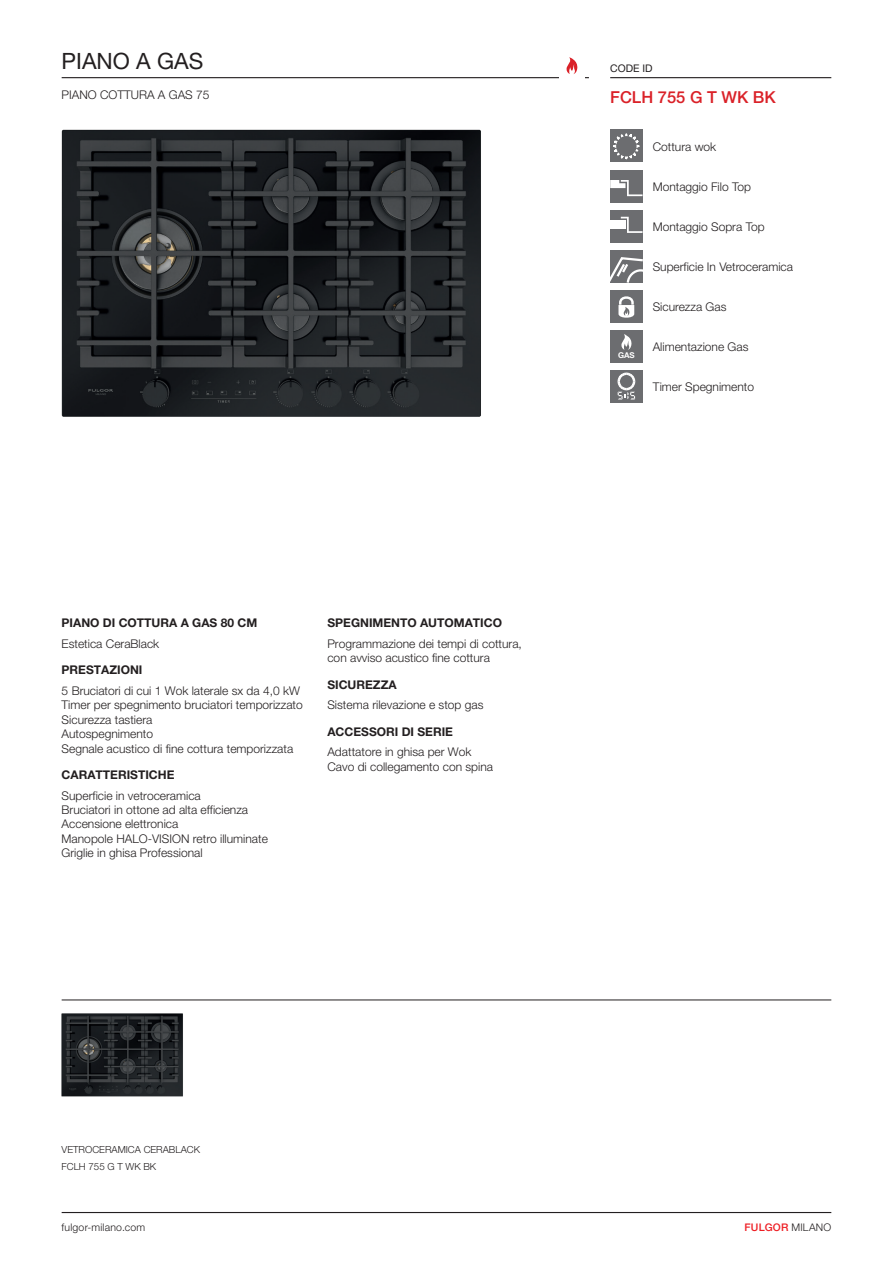
<style>
.page{position:relative;width:893px;height:1263px;background:#fff}
.page>*{position:absolute;margin:0;border:0;box-sizing:border-box;transform-origin:0 0}
.t1{font:22.5px "Helvetica Neue LT Std";color:#231f20}
.t2{font:500 16.5px "Helvetica Neue LT Std";color:#da2128}
.t3{font:300 12px/14.4px "Helvetica Neue LT Std";color:#231f20}
.t4{font:700 12px "Helvetica Neue LT Std";color:#231f20}
.t5{font:300 10.5px "Helvetica Neue LT Std";letter-spacing:.02em;color:#231f20}
.t6{font:500 10.5px "Helvetica Neue LT Std";letter-spacing:.02em;color:#ee1d23}
.t7{font:10.5px "Helvetica Neue LT Std";color:#231f20}
.t8{font:300 9.75px/17px "Helvetica Neue LT Std";color:#231f20}
.t9{font:700 7.95px "Helvetica Neue";color:#fff}
.s1{font-weight:300;color:#231f20}
</style>
<div class="page">
<hr style="left:62px;top:77px;width:527px;height:1px;background:#231f20">
<hr style="left:610px;top:77px;width:221px;height:1px;background:#231f20">
<hr style="left:62px;top:1000px;width:769px;height:1px;background:#231f20">
<div style="left:559px;top:53px;width:26px;height:25px;background:#fff"></div>
<svg style="left:566px;top:57px;width:12px;height:17px"></svg>
<img style="left:61px;top:129px;width:420px;height:288px">
<img style="left:61px;top:1013px;width:122px;height:84px">
<div style="left:610px;top:129px;width:32px;height:33px;background:#6c6d70"></div>
<svg style="left:613px;top:133px;width:27px;height:27px"></svg>
<div style="left:616px;top:136px;width:21px;height:21px;border:2px solid #6c6d70;border-radius:50%"></div>
<div style="left:618px;top:138px;width:17px;height:17px;background:#6c6d70;border-radius:50%"></div>
<div style="left:617px;top:137px;width:19px;height:19px;border:2px solid #6c6d70;border-radius:50%"></div>
<div style="left:610px;top:170px;width:32px;height:33px;background:#6c6d70"></div>
<svg style="left:610px;top:180px;width:32px;height:16px"></svg>
<div style="left:610px;top:210px;width:32px;height:33px;background:#6c6d70"></div>
<div style="left:610px;top:220px;width:15px;height:8px;background:#fff"></div>
<svg style="left:621px;top:217px;width:21px;height:16px"></svg>
<div style="left:610px;top:250px;width:32px;height:33px;background:#6c6d70"></div>
<svg style="left:610px;top:257px;width:32px;height:26px"></svg>
<div style="left:610px;top:290px;width:32px;height:33px;background:#6c6d70"></div>
<svg style="left:618px;top:296px;width:16px;height:22px"></svg>
<div style="left:610px;top:330px;width:32px;height:32px;background:#6c6d70"></div>
<svg style="left:621px;top:334px;width:11px;height:16px"></svg>
<div style="left:610px;top:370px;width:32px;height:32px;background:#6c6d70"></div>
<svg style="left:618px;top:373px;width:17px;height:26px"></svg>
<hr style="left:62px;top:1212px;width:769px;height:1px;background:#231f20">
<h1 class="t1" style="left:62px;top:48px;width:143px">PIANO A GAS</h1>
<p class="t3" style="left:62px;top:87px;width:149px">PIANO COTTURA A GAS 75</p>
<h2 class="t2" style="left:610px;top:87px;width:167px">FCLH 755 G T WK BK</h2>
<p class="t3" style="left:653px;top:139px;width:65px">Cottura wok</p>
<p class="t3" style="left:653px;top:179px;width:100px">Montaggio Filo Top</p>
<p class="t3" style="left:653px;top:219px;width:113px">Montaggio Sopra Top</p>
<p class="t3" style="left:653px;top:259px;width:142px">Superficie In Vetroceramica</p>
<p class="t3" style="left:653px;top:299px;width:75px">Sicurezza Gas</p>
<p class="t7" style="left:610px;top:62px;width:44px">CODE ID</p>
<p class="t4" style="left:62px;top:615px;width:197px">PIANO DI COTTURA A GAS 80 CM</p>
<p class="t3" style="left:62px;top:636px;width:99px">Estetica CeraBlack</p>
<p class="t4" style="left:62px;top:662px;width:82px">PRESTAZIONI</p>
<p class="t3" style="left:62px;top:683px;width:243px">5 Bruciatori di cui 1 Wok laterale sx da 4,0 kW Timer per spegnimento bruciatori temporizzato Sicurezza tastiera<br>Autospegnimento<br>Segnale acustico di fine cottura temporizzata</p>
<p class="t4" style="left:62px;top:767px;width:114px">CARATTERISTICHE</p>
<p class="t3" style="left:62px;top:788px;width:208px">Superficie in vetroceramica<br>Bruciatori in ottone ad alta efficienza Accensione elettronica<br>Manopole HALO-VISION retro illuminate Griglie in ghisa Professional</p>
<p class="t4" style="left:327px;top:615px;width:176px">SPEGNIMENTO AUTOMATICO</p>
<p class="t3" style="left:327px;top:636px;width:196px">Programmazione dei tempi di cottura, con avviso acustico fine cottura</p>
<p class="t4" style="left:327px;top:677px;width:71px">SICUREZZA</p>
<p class="t3" style="left:327px;top:697px;width:158px">Sistema rilevazione e stop gas</p>
<p class="t4" style="left:327px;top:724px;width:127px">ACCESSORI DI SERIE</p>
<p class="t3" style="left:327px;top:745px;width:167px">Adattatore in ghisa per Wok<br>Cavo di collegamento con spina</p>
<p class="t9" style="left:618px;top:349px;width:18px">GAS</p>
<p class="t3" style="left:653px;top:339px;width:97px">Alimentazione Gas</p>
<p class="t3" style="left:653px;top:379px;width:103px">Timer Spegnimento</p>
<p class="t8" style="left:62px;top:1141px;width:140px">VETROCERAMICA CERABLACK<br>FCLH 755 G T WK BK</p>
<p class="t5" style="left:62px;top:1220px;width:85px">fulgor-milano.com</p>
<p class="t6" style="left:745px;top:1220px;width:88px">FULGOR <span class="s1">MILANO</span></p>
</div>
